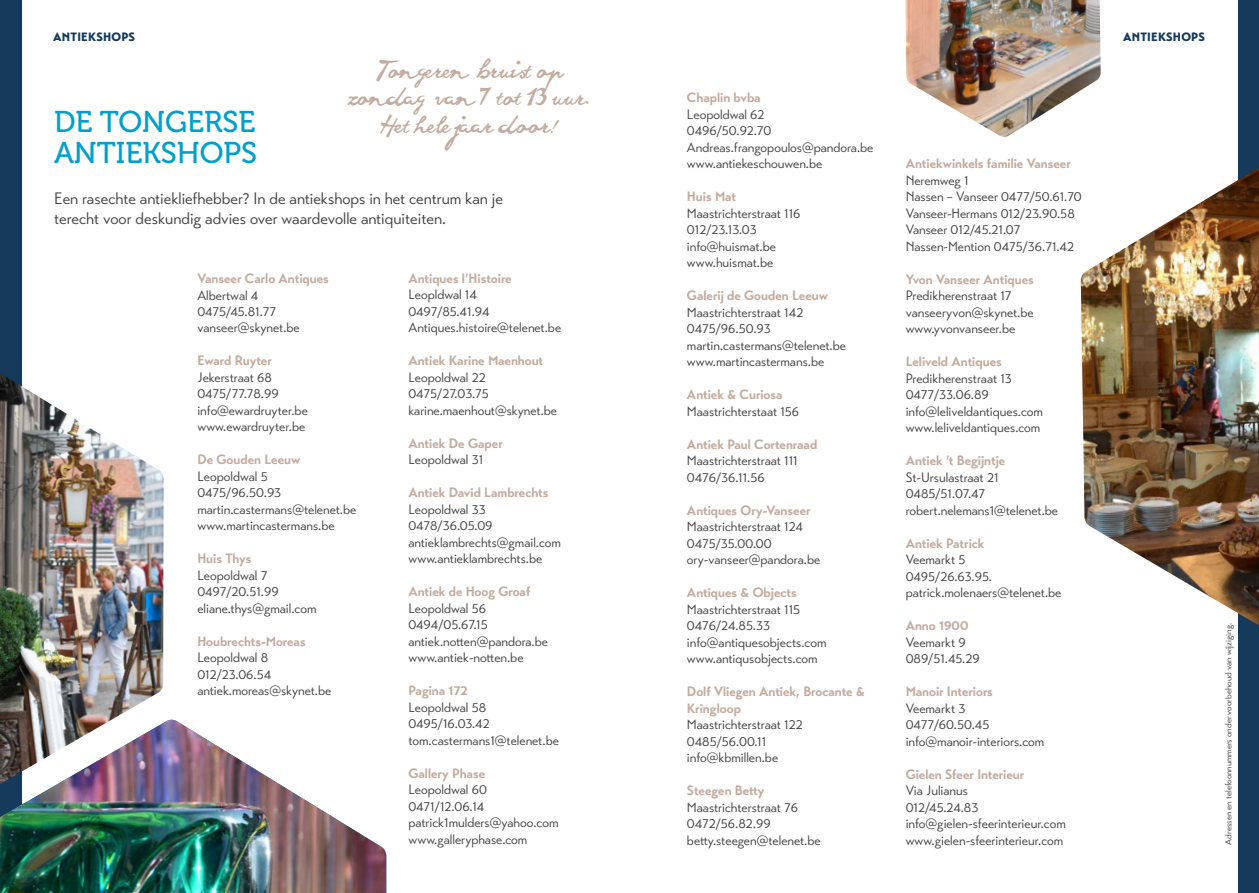
<style>
.page{position:relative;width:1259px;height:893px;background:#fff}
.page>*{position:absolute;margin:0;border:0;box-sizing:border-box;transform-origin:0 0}
.t1{font:30px "Museo 500";color:#00a0ca}
.t2{font:21.45px/27.9px "goodvibesregular";color:#c2ac9f;text-align:center}
.t3{font:16.5px/19.5px "Transat Standard";color:#424242}
.t4{font:13.5px/16.5px "Transat Standard";color:#424242}
.t5{font:700 13.5px/16.5px "Transat";color:#c2ac9f}
.t6{font:900 12px "Transat";letter-spacing:.02em;color:#153a5c}
.t7{font:9px "Transat Standard";color:#424242}
</style>
<div class="page">
<div style="left:0;top:0;width:21px;height:893px;background:#153a5c"></div>
<div style="left:1238px;top:0;width:21px;height:893px;background:#153a5c"></div>
<img style="left:0;top:373px;width:164px;height:283px">
<img style="left:905px;top:0;width:195px;height:137px">
<img style="left:1080px;top:167px;width:179px;height:458px">
<img style="left:0;top:656px;width:387px;height:237px">
<img style="left:0;top:720px;width:386px;height:173px">
<p class="t6" style="left:53px;top:30px;width:83px">ANTIEKSHOPS</p>
<p class="t6" style="left:1123px;top:30px;width:83px">ANTIEKSHOPS</p>
<h2 class="t2" style="left:350px;top:56px;width:240px">Tongeren bruist op zondag van 7 tot 13 uur.</h2>
<p class="t5" style="left:687px;top:89px;width:75px">Chaplin bvba</p>
<p class="t4" style="left:687px;top:106px;width:188px">Leopoldwal 62<br>0496/50.92.70<br>Andreas.frangopoulos@pandora.be www.antiekeschouwen.be</p>
<p class="t5" style="left:687px;top:188px;width:51px">Huis Mat</p>
<p class="t4" style="left:687px;top:205px;width:115px">Maastrichterstraat 116<br>012/23.13.03 info@huismat.be www.huismat.be</p>
<p class="t5" style="left:687px;top:287px;width:143px">Galerij de Gouden Leeuw</p>
<p class="t4" style="left:687px;top:304px;width:160px">Maastrichterstraat 142<br>0475/96.50.93 martin.castermans@telenet.be www.martincastermans.be</p>
<p class="t5" style="left:687px;top:386px;width:97px">Antiek &amp; Curiosa</p>
<p class="t4" style="left:687px;top:403px;width:114px">Maastrichterstaat 156</p>
<p class="t5" style="left:687px;top:436px;width:132px">Antiek Paul Cortenraad</p>
<p class="t4" style="left:687px;top:452px;width:112px">Maastrichterstraat 111<br>0476/36.11.56</p>
<p class="t5" style="left:687px;top:502px;width:125px">Antiques Ory-Vanseer</p>
<p class="t4" style="left:687px;top:518px;width:135px">Maastrichterstraat 124<br>0475/35.00.00 ory-vanseer@pandora.be</p>
<p class="t5" style="left:687px;top:584px;width:111px">Antiques &amp; Objects</p>
<p class="t4" style="left:687px;top:601px;width:141px">Maastrichterstraat 115<br>0476/24.85.33 info@antiquesobjects.com www.antiqusobjects.com</p>
<p class="t5" style="left:687px;top:683px;width:179px">Dolf Vliegen Antiek, Brocante &amp;<br>Kringloop</p>
<p class="t4" style="left:687px;top:716px;width:117px">Maastrichterstraat 122<br>0485/56.00.11 info@kbmillen.be</p>
<p class="t5" style="left:687px;top:782px;width:79px">Steegen Betty</p>
<p class="t4" style="left:687px;top:799px;width:135px">Maastrichterstraat 76<br>0472/56.82.99 betty.steegen@telenet.be</p>
<h1 class="t1" style="left:54px;top:105px;width:203px">DE TONGERSE</h1>
<h2 class="t2" style="left:380px;top:112px;width:180px">Het hele jaar door!</h2>
<h1 class="t1" style="left:54px;top:136px;width:205px">ANTIEKSHOPS</h1>
<p class="t3" style="left:54px;top:189px;width:450px">Een rasechte antiekliefhebber? In de antiekshops in het centrum kan je terecht voor deskundig advies over waardevolle antiquiteiten.</p>
<p class="t5" style="left:905px;top:155px;width:167px">Antiekwinkels familie Vanseer</p>
<p class="t4" style="left:905px;top:172px;width:178px">Neremweg 1<br>Nassen – Vanseer 0477/50.61.70<br>Vanseer-Hermans 012/23.90.58<br>Vanseer 012/45.21.07<br>Nassen-Mention 0475/36.71.42</p>
<p class="t5" style="left:905px;top:271px;width:130px">Yvon Vanseer Antiques</p>
<p class="t4" style="left:905px;top:287px;width:130px">Predikherenstraat 17 vanseeryvon@skynet.be www.yvonvanseer.be</p>
<p class="t5" style="left:905px;top:353px;width:98px">Leliveld Antiques</p>
<p class="t4" style="left:905px;top:370px;width:139px">Predikherenstraat 13<br>0477/33.06.89 info@leliveldantiques.com www.leliveldantiques.com</p>
<p class="t5" style="left:905px;top:452px;width:101px">Antiek ’t Begijntje</p>
<p class="t4" style="left:905px;top:469px;width:154px">St-Ursulastraat 21<br>0485/51.07.47 robert.nelemans1@telenet.be</p>
<p class="t5" style="left:905px;top:535px;width:80px">Antiek Patrick</p>
<p class="t4" style="left:905px;top:551px;width:157px">Veemarkt 5<br>0495/26.63.95. patrick.molenaers@telenet.be</p>
<p class="t5" style="left:905px;top:617px;width:64px">Anno 1900</p>
<p class="t4" style="left:905px;top:634px;width:76px">Veemarkt 9<br>089/51.45.29</p>
<p class="t5" style="left:905px;top:683px;width:89px">Manoir Interiors</p>
<p class="t4" style="left:905px;top:700px;width:140px">Veemarkt 3<br>0477/60.50.45 info@manoir-interiors.com</p>
<p class="t5" style="left:905px;top:766px;width:120px">Gielen Sfeer Interieur</p>
<p class="t4" style="left:905px;top:782px;width:162px">Via Julianus<br>012/45.24.83 info@gielen-sfeerinterieur.com www.gielen-sfeerinterieur.com</p>
<p class="t5" style="left:408px;top:270px;width:105px">Antiques l’Histoire</p>
<p class="t4" style="left:408px;top:287px;width:154px">Leopldwal 14<br>0497/85.41.94<br>Antiques.histoire@telenet.be</p>
<p class="t5" style="left:408px;top:352px;width:136px">Antiek Karine Maenhout</p>
<p class="t4" style="left:408px;top:369px;width:150px">Leopoldwal 22<br>0475/27.03.75 karine.maenhout@skynet.be</p>
<p class="t5" style="left:408px;top:435px;width:96px">Antiek De Gaper</p>
<p class="t4" style="left:408px;top:452px;width:76px">Leopoldwal 31</p>
<p class="t5" style="left:408px;top:484px;width:142px">Antiek David Lambrechts</p>
<p class="t4" style="left:408px;top:501px;width:154px">Leopoldwal 33<br>0478/36.05.09 antieklambrechts@gmail.com www.antieklambrechts.be</p>
<p class="t5" style="left:408px;top:583px;width:124px">Antiek de Hoog Groaf</p>
<p class="t4" style="left:408px;top:600px;width:141px">Leopoldwal 56<br>0494/05.67.15 antiek.notten@pandora.be www.antiek-notten.be</p>
<p class="t5" style="left:408px;top:682px;width:61px">Pagina 172</p>
<p class="t4" style="left:408px;top:699px;width:152px">Leopoldwal 58<br>0495/16.03.42 tom.castermans1@telenet.be</p>
<p class="t5" style="left:408px;top:765px;width:78px">Gallery Phase</p>
<p class="t4" style="left:408px;top:782px;width:151px">Leopoldwal 60<br>0471/12.06.14 patrick1mulders@yahoo.com www.galleryphase.com</p>
<p class="t5" style="left:197px;top:270px;width:133px">Vanseer Carlo Antiques</p>
<p class="t4" style="left:197px;top:287px;width:104px">Albertwal 4<br>0475/45.81.77 vanseer@skynet.be</p>
<p class="t5" style="left:197px;top:353px;width:76px">Eward Ruyter</p>
<p class="t4" style="left:197px;top:369px;width:112px">Jekerstraat 68<br>0475/77.78.99 info@ewardruyter.be www.ewardruyter.be</p>
<p class="t5" style="left:197px;top:452px;width:104px">De Gouden Leeuw</p>
<p class="t4" style="left:197px;top:468px;width:160px">Leopoldwal 5<br>0475/96.50.93 martin.castermans@telenet.be www.martincastermans.be</p>
<p class="t5" style="left:197px;top:551px;width:56px">Huis Thys</p>
<p class="t4" style="left:197px;top:567px;width:121px">Leopoldwal 7<br>0497/20.51.99 eliane.thys@gmail.com</p>
<p class="t5" style="left:197px;top:633px;width:110px">Houbrechts-Moreas</p>
<p class="t4" style="left:197px;top:650px;width:136px">Leopoldwal 8<br>012/23.06.54 antiek.moreas@skynet.be</p>
<p class="t7" style="left:1223px;top:844px;width:223px;rotate:-90deg">Adressen en telefoonnummers onder voorbehoud van wijziging.</p>
</div>
